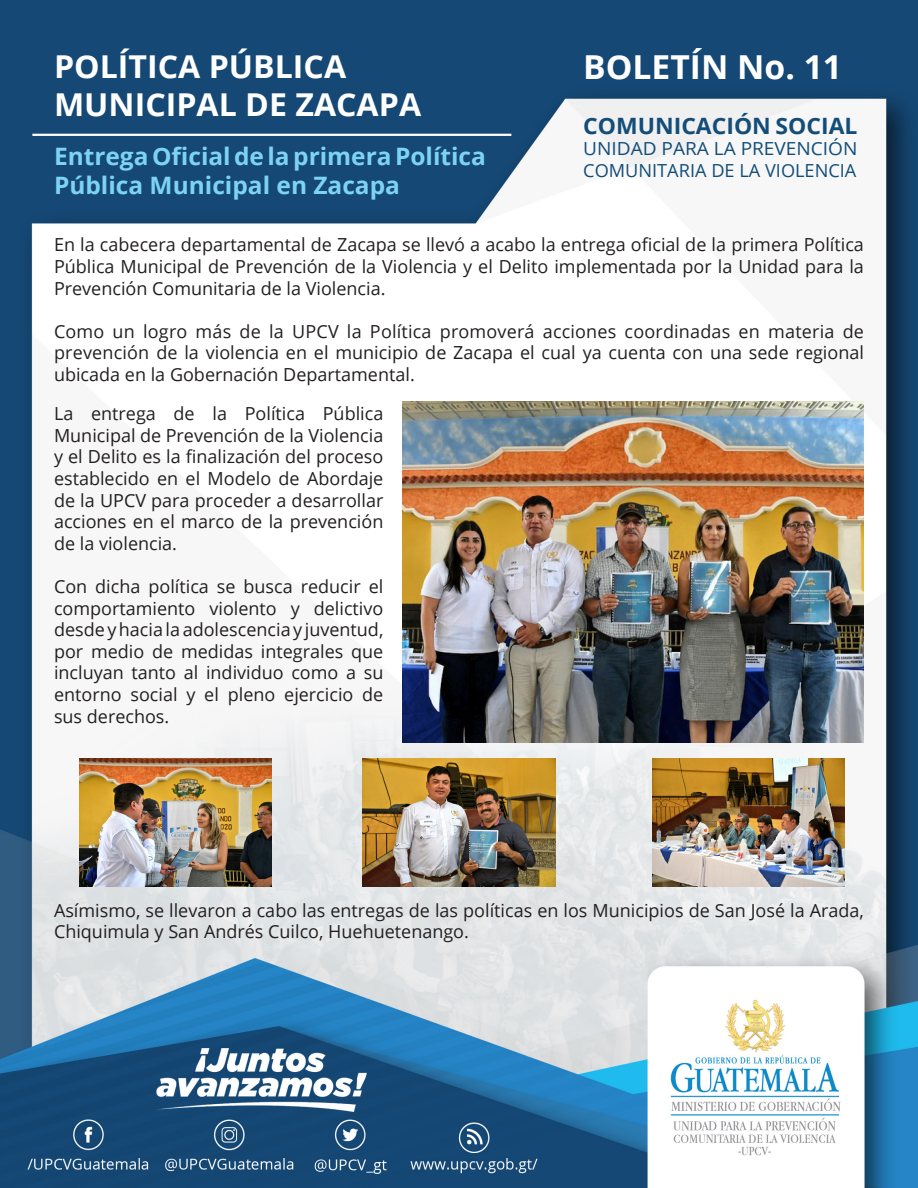
<style>
.page{position:relative;width:918px;height:1188px;background:#fff}
.page>*{position:absolute;margin:0;border:0;box-sizing:border-box;transform-origin:0 0}
.t1{font:700 33px "Open Sans";color:#fff}
.t2{font:700 31.5px/37.8px "Open Sans";color:#fff}
.t3{font:700 24px/28.8px "Open Sans";color:#7dd3f2}
.t4{font:700 22.5px "Open Sans";color:#134d78}
.t5{font:18px/21.6px "Open Sans";color:#231f20;text-align:justify}
.t6{font:18px/21.6px "Open Sans";color:#134d78;scale:1.06 1}
</style>
<div class="page">
<img style="left:0;top:0;width:918px;height:1188px">
<hr style="left:32px;top:134px;width:479px;height:2px;background:#fff">
<img style="left:153px;top:1044px;width:216px;height:72px">
<img style="left:403px;top:402px;width:461px;height:340px">
<img style="left:363px;top:759px;width:192px;height:128px">
<img style="left:653px;top:759px;width:192px;height:128px">
<img style="left:79px;top:759px;width:193px;height:128px">
<p class="t2" style="left:54px;top:47px;width:369px">POLÍTICA PÚBLICA<br>MUNICIPAL DE ZACAPA</p>
<p class="t1" style="left:583px;top:44px;width:261px">BOLETÍN No. 11</p>
<p class="t4" style="left:583px;top:110px;width:276px">COMUNICACIÓN SOCIAL</p>
<p class="t6" style="left:583px;top:138px;width:260px">UNIDAD PARA LA PREVENCIÓN<br>COMUNITARIA DE LA VIOLENCIA</p>
<p class="t3" style="left:54px;top:141px;width:433px">Entrega Oficial de la primera Política<br>Pública Municipal en Zacapa</p>
<p class="t5" style="left:54px;top:234px;width:811px">En la cabecera departamental de Zacapa se llevó a acabo la entrega oficial de la primera Política Pública Municipal de Prevención de la Violencia y el Delito implementada por la Unidad para la Prevención Comunitaria de la Violencia.</p>
<p class="t5" style="left:54px;top:320px;width:812px">Como un logro más de la UPCV la Política promoverá acciones coordinadas en materia de prevención de la violencia en el municipio de Zacapa el cual ya cuenta con una sede regional ubicada en la Gobernación Departamental.</p>
<p class="t5" style="left:54px;top:402px;width:331px">La entrega de la Política Pública Municipal de Prevención de la Violencia y el Delito es la finalización del proceso establecido en el Modelo de Abordaje de la UPCV para proceder a desarrollar acciones en el marco de la prevención de la violencia.</p>
<p class="t5" style="left:54px;top:575px;width:331px">Con dicha política se busca reducir el comportamiento violento y delictivo desde y hacia la adolescencia y juventud, por medio de medidas integrales que incluyan tanto al individuo como a su entorno social y el pleno ejercicio de sus derechos.</p>
<p class="t5" style="left:54px;top:899px;width:811px">Asímismo, se llevaron a cabo las entregas de las políticas en los Municipios de San José la Arada,<br>Chiquimula y San Andrés Cuilco, Huehuetenango.</p>
</div>
